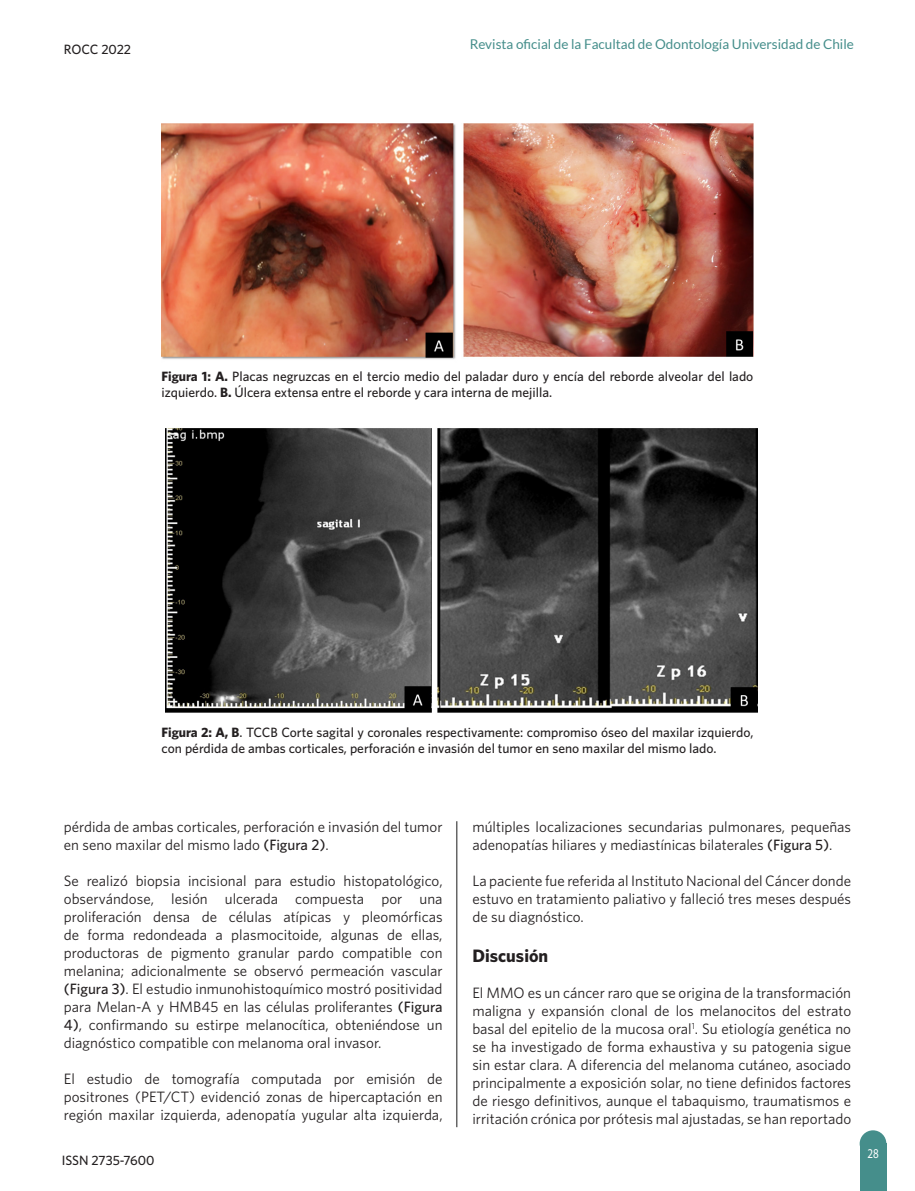
<style>
.page{position:relative;width:915px;height:1191px;background:#fff}
.page>*{position:absolute;margin:0;border:0;box-sizing:border-box;transform-origin:0 0}
.subtitulos_ROCC{font:700 18px "Whitney";color:#231f20}
.columnas_ROCC{font:15px/18px "Whitney";color:#231f20;text-align:justify}
.t1{font:500 13.5px/16.2px "Whitney";color:#231f20}
.t2{font:13.5px "Lato";color:#458e8b}
.t3{font:13.5px "Myriad Pro";color:#fff;scale:.81 1}
.s1{font-weight:700}
.s2{font-weight:500}
</style>
<div class="page">
<div style="left:859px;top:1143px;width:27px;height:48px;background:#458e8b"></div>
<div style="left:859px;top:1130px;width:27px;height:27px;background:#458e8b;border-radius:50%"></div>
<hr style="left:456px;top:821px;width:1px;height:306px;background:#666">
<img style="left:161px;top:123px;width:592px;height:236px">
<img style="left:166px;top:428px;width:591px;height:285px">
<p class="t1" style="left:64px;top:41px;width:69px">ROCC 2022</p>
<p class="t2" style="left:469px;top:37px;width:385px">Revista oficial de la Facultad de Odontología Universidad de Chile</p>
<p class="t1" style="left:161px;top:368px;width:593px"><span class="s1">Figura 1: A.</span> Placas negruzcas en el tercio medio del paladar duro y encía del reborde alveolar del lado izquierdo. <span class="s1">B.</span> Úlcera extensa entre el reborde y cara interna de mejilla.</p>
<p class="t1" style="left:161px;top:724px;width:593px"><span class="s1">Figura 2: A, B</span>. TCCB Corte sagital y coronales respectivamente: compromiso óseo del maxilar izquierdo, con pérdida de ambas corticales, perforación e invasión del tumor en seno maxilar del mismo lado.</p>
<p class="columnas_ROCC" style="left:64px;top:817px;width:380px">pérdida de ambas corticales, perforación e invasión del tumor en seno maxilar del mismo lado <span class="s2">(Figura 2)</span>.</p>
<p class="columnas_ROCC" style="left:64px;top:871px;width:380px">Se realizó biopsia incisional para estudio histopatológico, observándose, lesión ulcerada compuesta por una proliferación densa de células atípicas y pleomórficas de forma redondeada a plasmocitoide, algunas de ellas, productoras de pigmento granular pardo compatible con melanina; adicionalmente se observó permeación vascular <span class="s2">(Figura 3)</span>. El estudio inmunohistoquímico mostró positividad para Melan-A y HMB45 en las células proliferantes <span class="s2">(Figura 4)</span>, confirmando su estirpe melanocítica, obteniéndose un diagnóstico compatible con melanoma oral invasor.</p>
<p class="columnas_ROCC" style="left:64px;top:1069px;width:380px">El estudio de tomografía computada por emisión de positrones (PET/CT) evidenció zonas de hipercaptación en región maxilar izquierda, adenopatía yugular alta izquierda,</p>
<p class="t1" style="left:62px;top:1151px;width:94px">ISSN 2735-7600</p>
<p class="columnas_ROCC" style="left:472px;top:817px;width:380px">múltiples localizaciones secundarias pulmonares, pequeñas adenopatías hiliares y mediastínicas bilaterales <span class="s2">(Figura 5)</span>.</p>
<p class="columnas_ROCC" style="left:472px;top:871px;width:380px">La paciente fue referida al Instituto Nacional del Cáncer donde estuvo en tratamiento paliativo y falleció tres meses después de su diagnóstico.</p>
<p class="subtitulos_ROCC" style="left:472px;top:944px;width:77px">Discusión</p>
<p class="columnas_ROCC" style="left:472px;top:983px;width:380px">El MMO es un cáncer raro que se origina de la transformación maligna y expansión clonal de los melanocitos del estrato basal del epitelio de la mucosa oral<sup>1</sup>. Su etiología genética no se ha investigado de forma exhaustiva y su patogenia sigue sin estar clara. A diferencia del melanoma cutáneo, asociado principalmente a exposición solar, no tiene definidos factores de riesgo definitivos, aunque el tabaquismo, traumatismos e irritación crónica por prótesis mal ajustadas, se han reportado</p>
<p class="t3" style="left:867px;top:1146px;width:15px">28</p>
</div>
